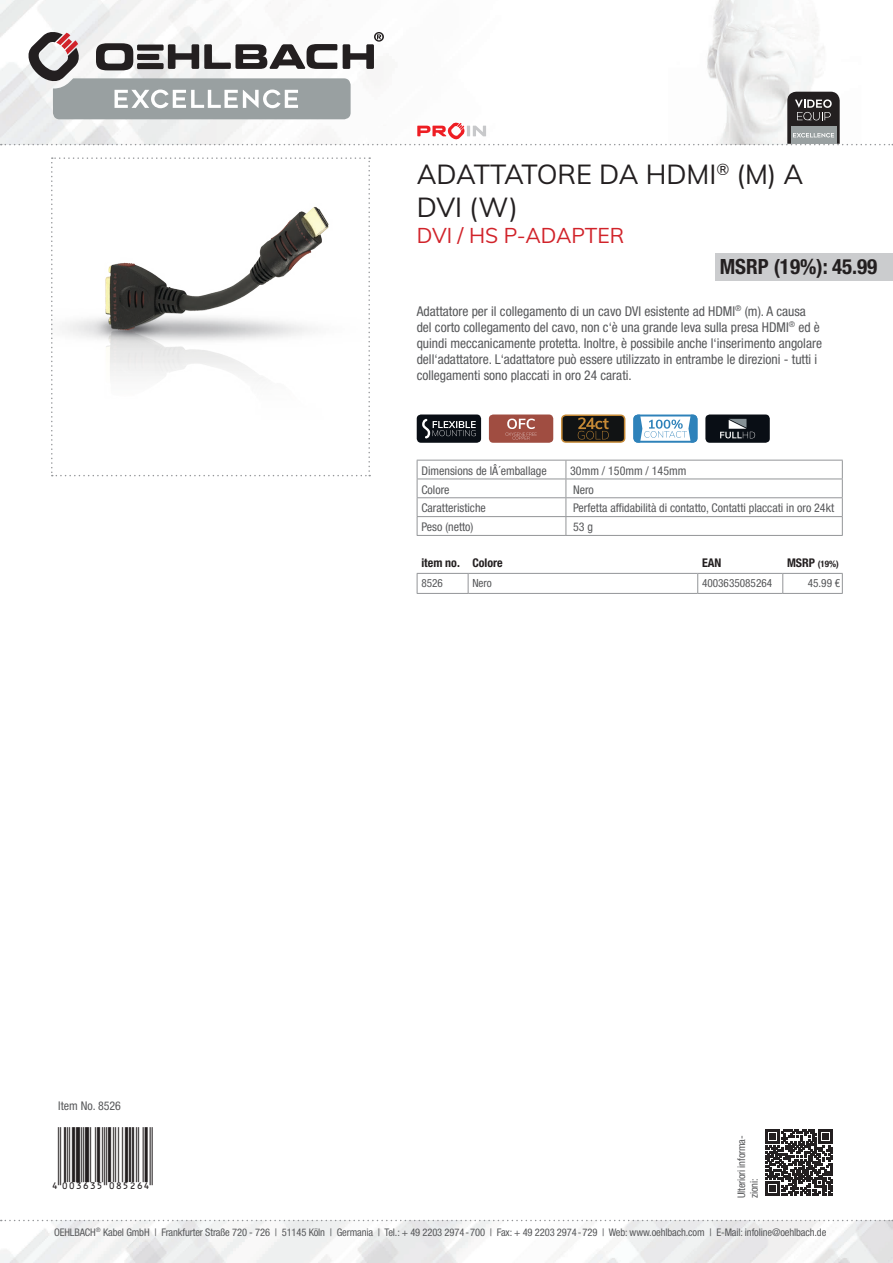
<style>
.page{position:relative;width:893px;height:1263px;background:#fff}
.page>*{position:absolute;margin:0;border:0;box-sizing:border-box;transform-origin:0 0}
.t1{font:27px/32.4px "Muli";color:#231f20}
.t2{font:27px "EAN";color:#231f20}
.t3{font:700 condensed 21px "Helvetica Neue LTW1 G";color:#231f20}
.t4{font:21px "Muli";color:#d1232a}
.t5{font:condensed 13.5px/16.2px "Helvetica Neue LTW1 G";color:#57585a}
.t6{font:condensed 12px "Helvetica Neue LTW1 G";color:#57585a}
.t7{font:700 condensed 12px "Helvetica Neue LTW1 G";color:#231f20}
.t8{font:condensed 11.25px "Helvetica Neue LTW1 G";color:#57585a}
.t9{font:condensed 10.5px/12.6px "Helvetica Neue LTW1 G";letter-spacing:-.01em;color:#57585a}
.t10{font:700 condensed 9px "Helvetica Neue LTW1 G";color:#231f20}
.s1{font-size:12px}
</style>
<div class="page">
<img style="left:0;top:1220px;width:893px;height:43px">
<img style="left:0;top:0;width:818px;height:145px">
<svg style="left:1px;top:1220px;width:892px;height:1px"></svg>
<svg style="left:51px;top:157px;width:319px;height:319px"></svg>
<div style="left:417px;top:414px;width:64px;height:29px;background:#090e15;border-radius:4px"></div>
<svg style="left:422px;top:419px;width:54px;height:19px"></svg>
<div style="left:489px;top:414px;width:64px;height:29px;background:#a04d41;border-radius:4px"></div>
<svg style="left:505px;top:419px;width:32px;height:21px"></svg>
<svg style="left:561px;top:414px;width:64px;height:29px;background:#433623"></svg>
<svg style="left:633px;top:414px;width:65px;height:29px"></svg>
<div style="left:705px;top:414px;width:65px;height:29px;background:#090e15;border-radius:4px"></div>
<svg style="left:720px;top:419px;width:35px;height:19px"></svg>
<svg style="left:766px;top:1129px;width:66px;height:67px"></svg>
<svg style="left:1px;top:31px;width:892px;height:114px"></svg>
<svg style="left:417px;top:572px;width:426px;height:21px"></svg>
<hr style="left:417px;top:593px;width:51px;height:1px;background:#939598">
<hr style="left:468px;top:593px;width:230px;height:1px;background:#939598">
<hr style="left:698px;top:593px;width:85px;height:1px;background:#939598">
<hr style="left:783px;top:593px;width:60px;height:1px;background:#939598">
<hr style="left:417px;top:573px;width:51px;height:1px;background:#939598">
<hr style="left:468px;top:573px;width:230px;height:1px;background:#939598">
<hr style="left:698px;top:573px;width:85px;height:1px;background:#939598">
<hr style="left:783px;top:573px;width:60px;height:1px;background:#939598">
<div style="left:715px;top:253px;width:178px;height:27px;background:#cbccce"></div>
<svg style="left:417px;top:460px;width:426px;height:75px"></svg>
<hr style="left:417px;top:535px;width:149px;height:1px;background:#939598">
<hr style="left:566px;top:535px;width:277px;height:1px;background:#939598">
<h1 class="t1" style="left:417px;top:157px;width:388px">ADATTATORE DA HDMI<sup>®</sup> (M) A<br>DVI (W)</h1>
<h2 class="t4" style="left:417px;top:221px;width:209px">DVI / HS P-ADAPTER</h2>
<h2 class="t3" style="left:720px;top:254px;width:159px">MSRP (19%): 45.99</h2>
<p class="t5" style="left:417px;top:303px;width:407px">Adattatore per il collegamento di un cavo DVI esistente ad HDMI<sup>®</sup> (m). A causa del corto collegamento del cavo, non c‘è una grande leva sulla presa HDMI<sup>®</sup> ed è quindi meccanicamente protetta. Inoltre, è possibile anche l‘inserimento angolare dell‘adattatore. L‘adattatore può essere utilizzato in entrambe le direzioni - tutti i collegamenti sono placcati in oro 24 carati.</p>
<p class="t6" style="left:421px;top:463px;width:127px">Dimensions de lÂ´emballage</p>
<p class="t6" style="left:570px;top:463px;width:118px">30mm / 150mm / 145mm</p>
<p class="t6" style="left:421px;top:482px;width:30px">Colore</p>
<p class="t6" style="left:573px;top:482px;width:22px">Nero</p>
<p class="t6" style="left:421px;top:501px;width:66px">Caratteristiche</p>
<p class="t6" style="left:573px;top:501px;width:263px">Perfetta affidabilità di contatto, Contatti placcati in oro 24kt</p>
<p class="t6" style="left:421px;top:520px;width:54px">Peso (netto)</p>
<p class="t6" style="left:573px;top:520px;width:21px">53 g</p>
<p class="t7" style="left:421px;top:556px;width:83px">item no. Colore</p>
<p class="t7" style="left:702px;top:556px;width:21px">EAN</p>
<p class="t10" style="left:787px;top:559px;width:53px"><span class="s1">MSRP</span> (19%)</p>
<p class="t8" style="left:421px;top:577px;width:23px">8526</p>
<p class="t8" style="left:472px;top:577px;width:21px">Nero</p>
<p class="t8" style="left:702px;top:577px;width:72px">4003635085264</p>
<p class="t8" style="left:808px;top:577px;width:34px">45.99 €</p>
<p class="t6" style="left:58px;top:1099px;width:64px">Item No. 8526</p>
<h1 class="t2" style="left:51px;top:1157px;width:103px">4":D=@GI#NVSPTR"</h1>
<p class="t9" style="left:735px;top:1198px;width:64px;rotate:-90deg">Ulteriori informa&shy;zioni:</p>
<p class="t9" style="left:54px;top:1226px;width:774px">OEHLBACH<sup>®</sup> Kabel GmbH | Frankfurter Straße 720 - 726 | 51145 Köln | Germania | Tel.: + 49 2203 2974-700 | Fax: + 49 2203 2974-729 | Web: www.oehlbach.com | E-Mail: infoline@oehlbach.de</p>
</div>
